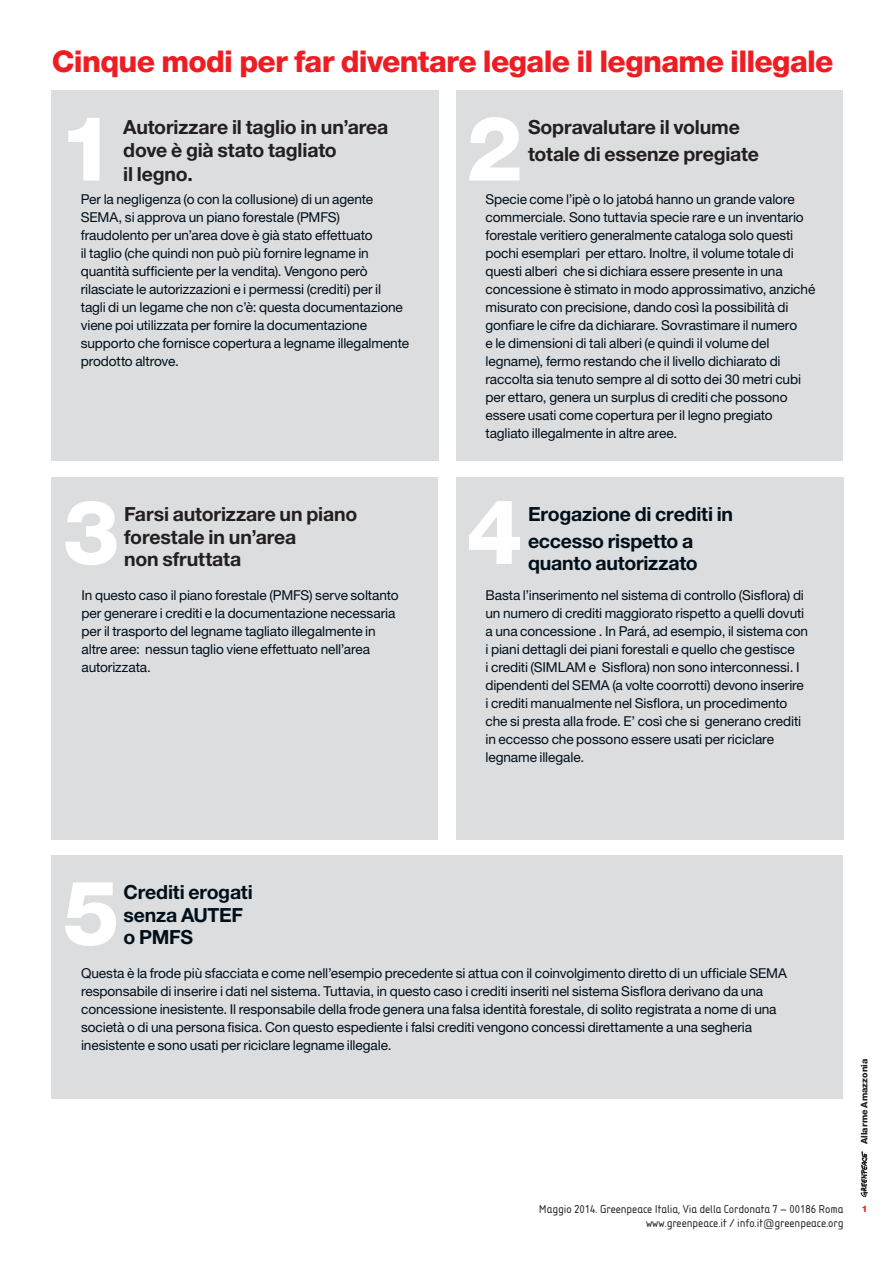
<style>
.page{position:relative;width:893px;height:1263px;background:#fff}
.page>*{position:absolute;margin:0;border:0;box-sizing:border-box;transform-origin:0 0}
.t1{font:800 90px "Helvetica Neue LT Std";color:#fff}
.t2{font:800 30px "Helvetica Neue LT Std";letter-spacing:-.025em;color:#ee1d23}
.t3{font:700 19.5px/23.2px "Helvetica Neue LT Std";letter-spacing:-.01em;color:#231f20}
.t4{font:700 19.5px/22.5px "Helvetica Neue LT Std";letter-spacing:-.01em;color:#000f19}
.t5{font:13.65px/18px "Helvetica Neue LT Std";letter-spacing:-.01em;color:#000f19}
.t6{font:12px/14.4px "Isonorm BEFOP Regular Alt";color:#231f20;text-align:right}
.t7{font:800 9px "Helvetica Neue LT Std";color:#231f20}
.t8{font:800 9px "Helvetica Neue LT Std";color:#ee1d23}
</style>
<div class="page">
<svg style="left:861px;top:1151px;width:7px;height:46px"></svg>
<div style="left:51px;top:91px;width:388px;height:370px;background:#dcdddf"></div>
<div style="left:456px;top:91px;width:387px;height:370px;background:#dcdddf"></div>
<div style="left:52px;top:477px;width:386px;height:362px;background:#dcdddf"></div>
<div style="left:456px;top:477px;width:387px;height:362px;background:#dcdddf"></div>
<div style="left:51px;top:855px;width:792px;height:244px;background:#dcdddf"></div>
<h2 class="t2" style="left:52px;top:44px;width:783px">Cinque modi per far diventare legale il legname illegale</h2>
<h1 class="t1" style="left:466px;top:95px;width:58px">2</h1>
<h1 class="t1" style="left:59px;top:95px;width:58px">1</h1>
<h3 class="t3" style="left:528px;top:114px;width:233px;line-height:26.7px">Sopravalutare il volume totale di essenze pregiate</h3>
<h3 class="t3" style="left:123px;top:115px;width:267px">Autorizzare il taglio in un’area dove è già stato tagliato<br>il legno.</h3>
<p class="t5" style="left:81px;top:189px;width:330px">Per la negligenza (o con la collusione) di un agente SEMA, si approva un piano forestale (PMFS) fraudolento per un’area dove è già stato effettuato<br>il taglio (che quindi non può più fornire legname in quantità sufficiente per la vendita). Vengono però rilasciate le autorizzazioni e i permessi (crediti) per il tagli di un legame che non c’è: questa documentazione viene poi utilizzata per fornire la documentazione supporto che fornisce copertura a legname illegalmente prodotto altrove.</p>
<p class="t5" style="left:485px;top:189px;width:331px">Specie come l’ipè o lo jatobá hanno un grande valore commerciale. Sono tuttavia specie rare e un inventario forestale veritiero generalmente cataloga solo questi pochi esemplari per ettaro. Inoltre, il volume totale di questi alberi che si dichiara essere presente in una concessione è stimato in modo approssimativo, anziché misurato con precisione, dando così la possibilità di gonfiare le cifre da dichiarare. Sovrastimare il numero<br>e le dimensioni di tali alberi (e quindi il volume del legname), fermo restando che il livello dichiarato di raccolta sia tenuto sempre al di sotto dei 30 metri cubi per ettaro, genera un surplus di crediti che possono essere usati come copertura per il legno pregiato tagliato illegalmente in altre aree.</p>
<h1 class="t1" style="left:63px;top:479px;width:58px">3</h1>
<h3 class="t4" style="left:528px;top:500px;width:207px;line-height:26.7px">Erogazione di crediti in eccesso rispetto a</h3>
<h1 class="t1" style="left:466px;top:478px;width:58px">4</h1>
<h3 class="t3" style="left:124px;top:502px;width:235px;line-height:22.5px">Farsi autorizzare un piano forestale in un’area<br>non sfruttata</h3>
<p class="t5" style="left:82px;top:585px;width:319px">In questo caso il piano forestale (PMFS) serve soltanto per generare i crediti e la documentazione necessaria per il trasporto del legname tagliato illegalmente in altre aree: nessun taglio viene effettuato nell’area autorizzata.</p>
<h3 class="t4" style="left:528px;top:552px;width:171px">quanto autorizzato</h3>
<p class="t5" style="left:485px;top:585px;width:324px">Basta l’inserimento nel sistema di controllo (Sisflora) di un numero di crediti maggiorato rispetto a quelli dovuti a una concessione . In Pará, ad esempio, il sistema con i piani dettagli dei piani forestali e quello che gestisce<br>i crediti (SIMLAM e Sisflora) non sono interconnessi. I dipendenti del SEMA (a volte coorrotti) devono inserire i crediti manualmente nel Sisflora, un procedimento che si presta alla frode. E’ così che si generano crediti in eccesso che possono essere usati per riciclare legname illegale.</p>
<h1 class="t1" style="left:63px;top:859px;width:58px">5</h1>
<h3 class="t4" style="left:124px;top:881px;width:131px">Crediti erogati senza AUTEF o PMFS</h3>
<p class="t5" style="left:81px;top:963px;width:707px">Questa è la frode più sfacciata e come nell’esempio precedente si attua con il coinvolgimento diretto di un ufficiale SEMA responsabile di inserire i dati nel sistema. Tuttavia, in questo caso i crediti inseriti nel sistema Sisflora derivano da una concessione inesistente. Il responsabile della frode genera una falsa identità forestale, di solito registrata a nome di una società o di una persona fisica. Con questo espediente i falsi crediti vengono concessi direttamente a una segheria inesistente e sono usati per riciclare legname illegale.</p>
<p class="t7" style="left:859px;top:1144px;width:87px;rotate:-90deg">Allarme Amazzonia</p>
<p class="t6" style="left:539px;top:1202px;width:306px">Maggio 2014. Greenpeace Italia, Via della Cordonata 7 – 00186 Roma www.greenpeace.it / info.it@greenpeace.org</p>
<p class="t8" style="left:862px;top:1203px;width:7px">1</p>
</div>
